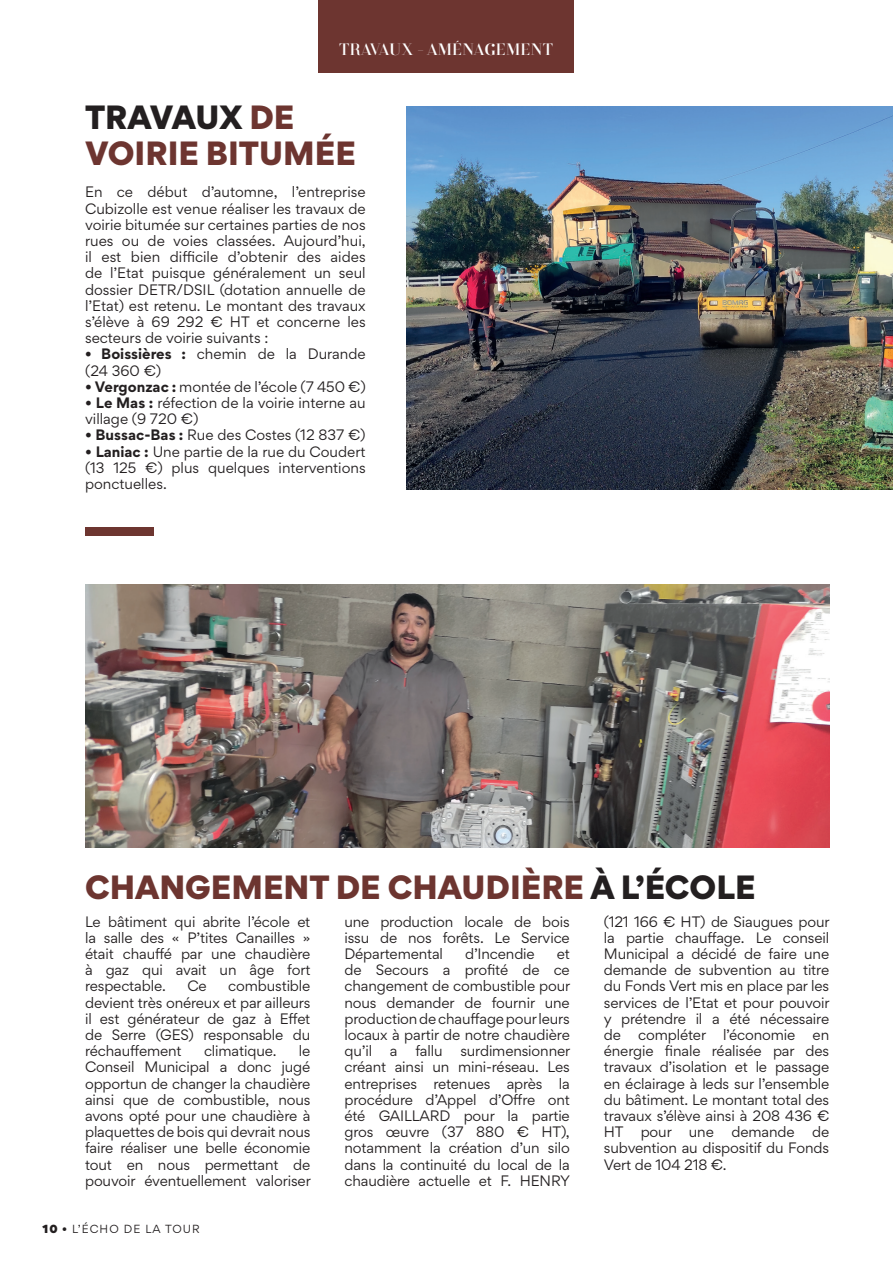
<style>
.page{position:relative;width:893px;height:1263px;background:#fff}
.page>*{position:absolute;margin:0;border:0;box-sizing:border-box;transform-origin:0 0}
.t1{font:900 30px/36px "Gordita";color:#6d3530}
.t2{font:16.5px "Flabbergast";letter-spacing:-.03em;color:#fff}
.t3{font:13.5px/16.2px "Gordita";letter-spacing:-.01em;color:#231f20;text-align:justify}
.t4{font:10.5px "Gordita";letter-spacing:.1em;color:#231f20}
.s1{color:#231f20}
.s2{font-weight:700}
.s3{font-weight:900}
</style>
<div class="page">
<div style="left:319px;top:0;width:255px;height:72px;background:#6d3530"></div>
<img style="left:407px;top:106px;width:486px;height:383px">
<img style="left:85px;top:584px;width:744px;height:264px">
<div style="left:85px;top:527px;width:68px;height:9px;background:#6d3530"></div>
<p class="t2" style="left:339px;top:38px;width:216px">TRAVAUX - AMéNAGEMENT</p>
<h1 class="t1" style="left:85px;top:98px;width:272px"><span class="s1">TRAVAUX</span> DE<br>VOIRIE BITUMÉE</h1>
<p class="t3" style="left:85px;top:184px;width:282px">En ce début d’automne, l’entreprise Cubizolle est venue réaliser les travaux de voirie bitumée sur certaines parties de nos rues ou de voies classées. Aujourd’hui, il est bien difficile d’obtenir des aides de l’Etat puisque généralement un seul dossier DETR</p>
<p class="t3" style="left:85px;top:281px;width:282px;text-indent:135px">(dotation annuelle de l’Etat) est retenu. Le montant des travaux s’élève à 69 292 € HT</p>
<p class="t3" style="left:177px;top:281px;width:16px">/DSIL</p>
<p class="t3" style="left:85px;top:313px;width:282px;text-indent:171px">et concerne les secteurs de voirie suivants :</p>
<p class="t3" style="left:85px;top:346px;width:282px"><span class="s2">• Boissières :</span> chemin de la Durande (24 360 €)</p>
<p class="t3" style="left:85px;top:378px;width:282px">• <span class="s2">Vergonzac :</span> montée de l’école (7 450 €)</p>
<p class="t3" style="left:85px;top:394px;width:282px">• <span class="s2">Le Mas :</span> réfection de la voirie interne au village (9 720 €)</p>
<p class="t3" style="left:85px;top:427px;width:282px">• <span class="s2">Bussac-Bas :</span> Rue des Costes (12 837 €)</p>
<p class="t3" style="left:85px;top:443px;width:282px">• <span class="s2">Laniac :</span> U ne partie de la rue du Coudert (13 125 €) plus quelques interventions ponctuelles.</p>
<h1 class="t1" style="left:85px;top:868px;width:672px">CHANGEMENT DE CHAUDIÈRE <span class="s1">À L’ÉCOLE</span></h1>
<p class="t3" style="left:85px;top:913px;width:227px">Le bâtiment qui abrite l’école et la salle des « P’tites Canailles » était chauffé par une chaudière à gaz qui avait un âge fort respectable.</p>
<p class="t3" style="left:85px;top:978px;width:227px;text-indent:143px">combustible devient très onéreux et par ailleurs il est générateur de gaz à Effet de Serre (GES</p>
<p class="t3" style="left:187px;top:978px;width:21px">Ce</p>
<p class="t3" style="left:188px;top:1026px;width:123px">) responsable du</p>
<p class="t3" style="left:85px;top:1042px;width:98px">réchauffement</p>
<p class="t3" style="left:204px;top:1042px;width:74px">climatique.</p>
<p class="t3" style="left:85px;top:1042px;width:227px;text-indent:214px">le Conseil M unicipal a donc jugé opportun de changer la chaudière ainsi que de combustible, nous avons opté pour une chaudière à plaquettes de bois qui devrait nous faire réaliser une belle économie tout en nous permettant de pouvoir éventuellement valoriser</p>
<p class="t4" style="left:43px;top:1221px;width:159px"><span class="s3">10 •</span> l’écho de la tour</p>
<p class="t3" style="left:344px;top:913px;width:227px">une production locale de bois issu de nos forêts. Le Service Départemental</p>
<p class="t3" style="left:465px;top:945px;width:71px">d’I ncendie</p>
<p class="t3" style="left:344px;top:945px;width:227px;text-indent:212px">et de Secours a profité de ce changement de combustible pour nous demander de fournir une production de chauffage pour leurs locaux à partir de notre chaudière qu’il</p>
<p class="t3" style="left:390px;top:1042px;width:9px">a</p>
<p class="t3" style="left:415px;top:1042px;width:29px">fallu</p>
<p class="t3" style="left:344px;top:1042px;width:227px;text-indent:116px">surdimensionner créant ainsi un mini-réseau. Les entreprises retenues après la procédure d’Appel d’Offre ont été GAILLARD</p>
<p class="t3" style="left:344px;top:1107px;width:227px;text-indent:119px">pour la partie gros œuvre (37 880 € HT</p>
<p class="t3" style="left:344px;top:1123px;width:227px;text-indent:217px">), notamment la création d’un silo dans la continuité du local de la chaudière actuelle et F. HENR</p>
<p class="t3" style="left:560px;top:1172px;width:12px">Y</p>
<p class="t3" style="left:604px;top:913px;width:227px">(121 166 € HT) de Siaugues pour la partie chauffage. Le conseil M unicipal a décidé de faire une demande de subvention au titre du Fonds Vert mis en place par les services de l’Etat et pour pouvoir y prétendre il a été nécessaire de</p>
<p class="t3" style="left:638px;top:1026px;width:69px">compléter</p>
<p class="t3" style="left:723px;top:1026px;width:74px">l’économie</p>
<p class="t3" style="left:604px;top:1026px;width:227px;text-indent:209px">en énergie finale réalisée par des travaux d’isolation et le passage en éclairage à leds sur l’ensemble du bâtiment. Le montant total des travaux s’élève ainsi à 208 436 € HT</p>
<p class="t3" style="left:604px;top:1123px;width:227px;text-indent:208px">de subvention au dispositif du Fonds Vert de 104 218 €.</p>
<p class="t3" style="left:641px;top:1123px;width:33px">pour</p>
<p class="t3" style="left:689px;top:1123px;width:26px">une</p>
<p class="t3" style="left:731px;top:1123px;width:65px">demande</p>
</div>
